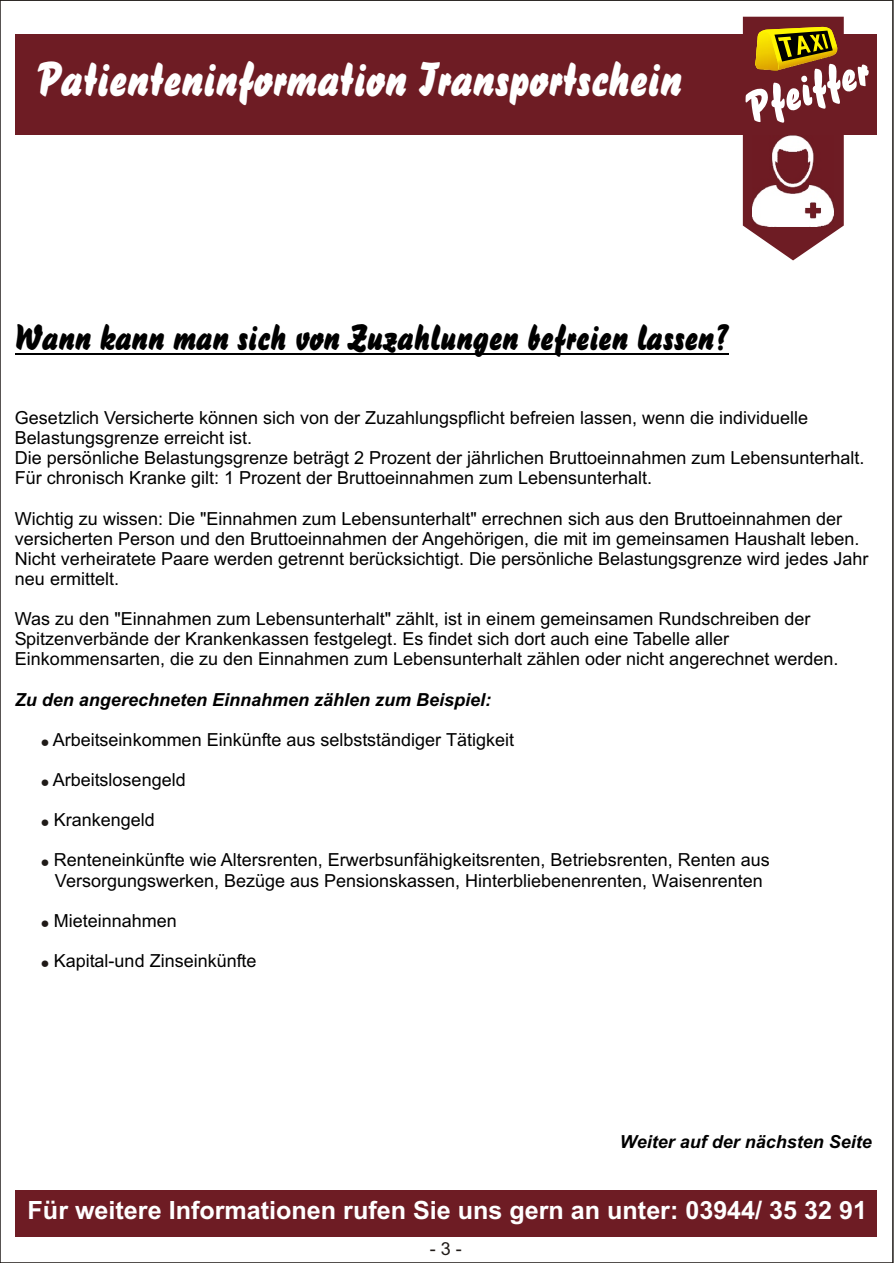
<style>
.page{position:relative;width:894px;height:1263px;background:#fff}
.page>*{position:absolute;margin:0;border:0;box-sizing:border-box;transform-origin:0 0}
.t1{font:700 48.15px "Brush Stroke 26";color:#fff}
.t2{font:700 44.25px "Brush Stroke 26";color:#fff}
.t3{font:700 36px "Brush Stroke 26";color:#000}
.t4{font:700 25.2px "Arial";color:#fff}
.t5{font:18px/20.1px "Arial";color:#000}
.t6{font:italic 700 18px "Arial";color:#000}
.t7{font:18px "Arial";color:#1f1a17}
</style>
<div class="page">
<div style="left:15px;top:34px;width:861px;height:101px;background:#6e1c24"></div>
<svg style="left:743px;top:17px;width:101px;height:243px"></svg>
<div style="left:15px;top:1190px;width:861px;height:46px;background:#6e1c24"></div>
<img style="left:752px;top:136px;width:81px;height:90px">
<hr style="left:15px;top:353px;width:714px;height:2px;background:#000">
<h1 class="t1" style="left:36px;top:49px;width:648px">Patienteninformation Transportschein</h1>
<h2 class="t2" style="left:738px;top:84px;width:129px;rotate:-19deg">Pfeiffer</h2>
<h3 class="t3" style="left:15px;top:315px;width:715px">Wann kann man sich von Zuzahlungen befreien lassen?</h3>
<p class="t5" style="left:15px;top:409px;width:851px">Gesetzlich Versicherte können sich von der Zuzahlungspflicht befreien lassen, wenn die individuelle Belastungsgrenze erreicht ist.<br>Die persönliche Belastungsgrenze beträgt 2 Prozent der jährlichen Bruttoeinnahmen zum Lebensunterhalt.<br>Für chronisch Kranke gilt: 1 Prozent der Bruttoeinnahmen zum Lebensunterhalt.</p>
<p class="t5" style="left:15px;top:510px;width:855px">Wichtig zu wissen: Die "Einnahmen zum Lebensunterhalt" errechnen sich aus den Bruttoeinnahmen der versicherten Person und den Bruttoeinnahmen der Angehörigen, die mit im gemeinsamen Haushalt leben.<br>Nicht verheiratete Paare werden getrennt berücksichtigt. Die persönliche Belastungsgrenze wird jedes Jahr neu ermittelt.</p>
<p class="t5" style="left:15px;top:610px;width:825px">Was zu den "Einnahmen zum Lebensunterhalt" zählt, ist in einem gemeinsamen Rundschreiben der<br>Spitzenverbände der Krankenkassen festgelegt. Es findet sich dort auch eine Tabelle aller<br>Einkommensarten, die zu den Einnahmen zum Lebensunterhalt zählen oder nicht angerechnet werden.</p>
<p class="t6" style="left:15px;top:692px;width:478px">Zu den angerechneten Einnahmen zählen zum Beispiel:</p>
<p class="t5" style="left:53px;top:731px;width:463px">Arbeitseinkommen Einkünfte aus selbstständiger Tätigkeit</p>
<p class="t5" style="left:53px;top:771px;width:134px">Arbeitslosengeld</p>
<p class="t5" style="left:54px;top:811px;width:103px">Krankengeld</p>
<p class="t5" style="left:54px;top:852px;width:717px">Renteneinkünfte wie Altersrenten, Erwerbsunfähigkeitsrenten, Betriebsrenten, Renten aus<br>Versorgungswerken, Bezüge aus Pensionskassen, Hinterbliebenenrenten, Waisenrenten</p>
<p class="t5" style="left:54px;top:912px;width:125px">Mieteinnahmen</p>
<p class="t5" style="left:54px;top:952px;width:204px">Kapital-und Zinseinkünfte</p>
<p class="t6" style="left:620px;top:1135px;width:254px">Weiter auf der nächsten Seite</p>
<h3 class="t4" style="left:28px;top:1200px;width:841px">Für weitere Informationen rufen Sie uns gern an unter: 03944/ 35 32 91</h3>
<p class="t7" style="left:430px;top:1242px;width:33px">- 3 -</p>
</div>
